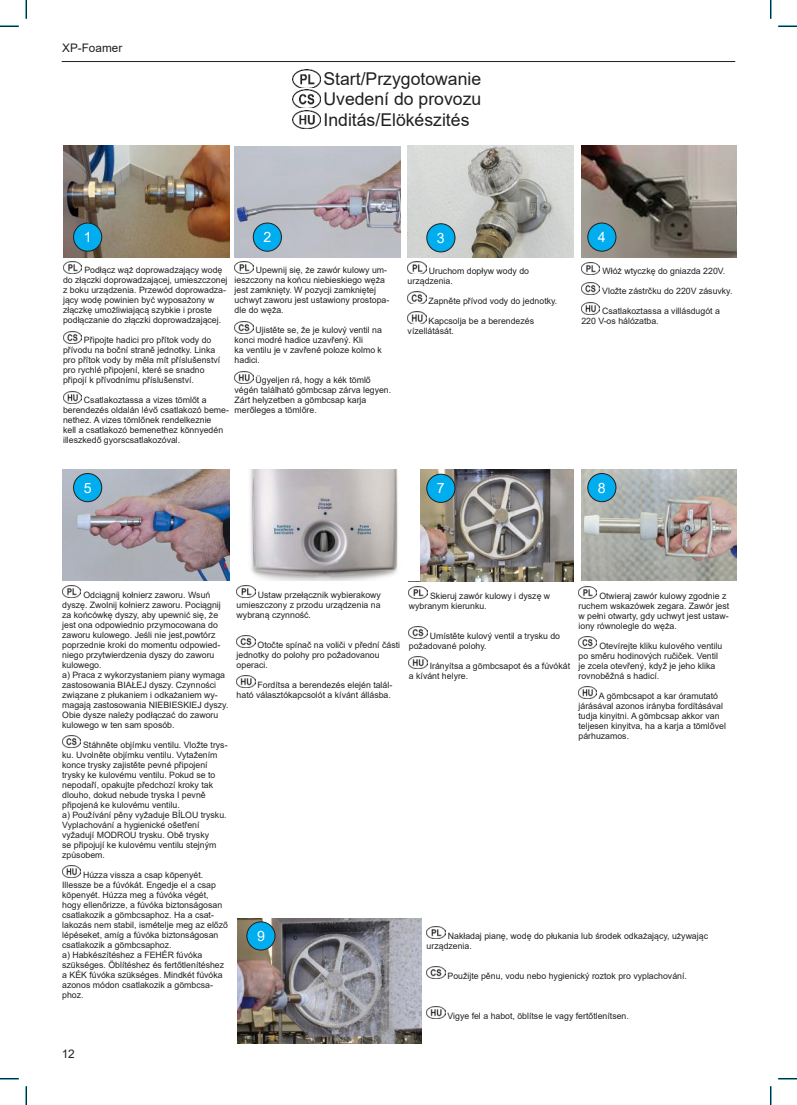
<style>
.page{position:relative;width:797px;height:1105px;background:#fff}
.page>*{position:absolute;margin:0;border:0;box-sizing:border-box;transform-origin:0 0}
.t1{font:17.62px/20.2px "Arial";color:#221f1f;text-align:justify}
.t2{font:14.25px "Arial";color:#fff}
.t3{font:11.88px "Arial";color:#221f1f}
.t4{font:11.75px "Arial";color:#221f1f}
.t5{font:8.75px/10px "Arial";color:#221f1f}
</style>
<div class="page">
<hr style="left:62px;top:61px;width:673px;height:1px;background:#221f1f">
<img style="left:63px;top:146px;width:166px;height:111px">
<img style="left:407px;top:146px;width:166px;height:112px">
<img style="left:292px;top:70px;width:28px;height:18px">
<img style="left:292px;top:90px;width:28px;height:18px">
<img style="left:292px;top:110px;width:28px;height:18px">
<img style="left:581px;top:146px;width:155px;height:111px">
<div style="left:74px;top:223px;width:28px;height:28px;background:#00adef;border-radius:50%"></div>
<div style="left:73px;top:223px;width:29px;height:28px;border:1px solid #221f1f;border-radius:50%"></div>
<img style="left:235px;top:147px;width:165px;height:110px">
<div style="left:253px;top:223px;width:28px;height:28px;background:#00adef;border-radius:50%"></div>
<div style="left:253px;top:223px;width:28px;height:28px;border:1px solid #221f1f;border-radius:50%"></div>
<div style="left:427px;top:224px;width:28px;height:28px;background:#00adef;border-radius:50%"></div>
<div style="left:426px;top:224px;width:29px;height:28px;border:1px solid #221f1f;border-radius:50%"></div>
<div style="left:587px;top:223px;width:29px;height:28px;background:#00adef;border-radius:50%"></div>
<div style="left:587px;top:223px;width:29px;height:28px;border:1px solid #221f1f;border-radius:50%"></div>
<img style="left:581px;top:262px;width:18px;height:12px">
<img style="left:581px;top:282px;width:18px;height:12px">
<img style="left:581px;top:302px;width:18px;height:12px">
<img style="left:63px;top:469px;width:166px;height:112px">
<img style="left:63px;top:261px;width:19px;height:12px">
<img style="left:63px;top:331px;width:19px;height:12px">
<img style="left:63px;top:391px;width:19px;height:12px">
<img style="left:420px;top:469px;width:153px;height:112px">
<img style="left:581px;top:469px;width:155px;height:112px">
<img style="left:237px;top:918px;width:185px;height:125px">
<div style="left:74px;top:473px;width:28px;height:29px;background:#00adef;border-radius:50%"></div>
<div style="left:73px;top:473px;width:29px;height:29px;border:1px solid #221f1f;border-radius:50%"></div>
<div style="left:427px;top:474px;width:28px;height:28px;background:#00adef;border-radius:50%"></div>
<div style="left:426px;top:474px;width:29px;height:28px;border:1px solid #221f1f;border-radius:50%"></div>
<div style="left:587px;top:473px;width:29px;height:29px;background:#00adef;border-radius:50%"></div>
<div style="left:587px;top:473px;width:29px;height:29px;border:1px solid #221f1f;border-radius:50%"></div>
<div style="left:247px;top:922px;width:28px;height:28px;background:#00adef;border-radius:50%"></div>
<div style="left:247px;top:922px;width:28px;height:28px;border:1px solid #221f1f;border-radius:50%"></div>
<img style="left:234px;top:261px;width:19px;height:12px">
<img style="left:234px;top:321px;width:19px;height:12px">
<img style="left:234px;top:371px;width:19px;height:12px">
<img style="left:407px;top:262px;width:19px;height:12px">
<img style="left:407px;top:292px;width:19px;height:12px">
<img style="left:407px;top:312px;width:19px;height:12px">
<img style="left:62px;top:586px;width:19px;height:12px">
<img style="left:62px;top:736px;width:19px;height:12px">
<img style="left:62px;top:866px;width:19px;height:12px">
<img style="left:237px;top:586px;width:18px;height:12px">
<img style="left:237px;top:636px;width:18px;height:12px">
<img style="left:237px;top:676px;width:18px;height:12px">
<img style="left:409px;top:586px;width:18px;height:13px">
<img style="left:409px;top:626px;width:18px;height:13px">
<img style="left:409px;top:656px;width:18px;height:13px">
<img style="left:578px;top:586px;width:19px;height:13px">
<img style="left:578px;top:636px;width:19px;height:13px">
<img style="left:578px;top:686px;width:19px;height:13px">
<img style="left:426px;top:927px;width:19px;height:12px">
<img style="left:426px;top:967px;width:19px;height:12px">
<img style="left:426px;top:1007px;width:19px;height:12px">
<img style="left:250px;top:469px;width:148px;height:112px">
<svg style="left:0;top:25px;width:19px;height:2px"></svg>
<svg style="left:778px;top:25px;width:19px;height:2px"></svg>
<svg style="left:0;top:1078px;width:19px;height:1px"></svg>
<svg style="left:778px;top:1078px;width:19px;height:1px"></svg>
<svg style="left:25px;top:0;width:2px;height:19px"></svg>
<svg style="left:25px;top:1086px;width:2px;height:19px"></svg>
<svg style="left:770px;top:0;width:1px;height:19px"></svg>
<svg style="left:770px;top:1086px;width:1px;height:19px"></svg>
<h3 class="t4" style="left:62px;top:41px;width:62px">XP-Foamer</h3>
<h1 class="t1" style="left:323px;top:70px;width:159px">Start/Przygotowanie Uvedení do provozu Inditás/Elökészités</h1>
<h2 class="t2" style="left:84px;top:232px;width:9px">1</h2>
<h2 class="t2" style="left:263px;top:232px;width:9px">2</h2>
<h2 class="t2" style="left:437px;top:232px;width:9px">3</h2>
<h2 class="t2" style="left:598px;top:232px;width:9px">4</h2>
<p class="t5" style="left:602px;top:266px;width:124px">Włóż wtyczkę do gniazda 220V.</p>
<p class="t5" style="left:602px;top:286px;width:132px">Vložte zástrčku do 220V zásuvky.</p>
<p class="t5" style="left:581px;top:306px;width:140px;text-indent:21px">Csatlakoztassa a villásdugót a<br>220 V-os hálózatba.</p>
<p class="t5" style="left:63px;top:265px;width:166px;text-indent:21px">Podłącz wąż doprowadzający wodę do złączki doprowadzającej, umieszczonej z boku urządzenia. Przewód doprowadza&shy;jący wodę powinien być wyposażony w złączkę umożliwiającą szybkie i proste podłączanie do złączki doprowadzającej.</p>
<p class="t5" style="left:63px;top:335px;width:159px;text-indent:21px">Připojte hadici pro přítok vody do přívodu na boční straně jednotky. Linka pro přítok vody by měla mít příslušenství pro rychlé připojení, které se snadno připojí k přívodnímu příslušenství.</p>
<p class="t5" style="left:63px;top:395px;width:167px;text-indent:21px">Csatlakoztassa a vizes tömlőt a berendezés oldalán lévő csatlakozó beme&shy;nethez. A vizes tömlőnek rendelkeznie<br>kell a csatlakozó bemenethez könnyedén illeszkedő gyorscsatlakozóval.</p>
<h2 class="t2" style="left:84px;top:482px;width:9px">5</h2>
<h2 class="t2" style="left:437px;top:483px;width:9px">7</h2>
<h2 class="t2" style="left:598px;top:482px;width:9px">8</h2>
<p class="t5" style="left:234px;top:265px;width:156px;text-indent:21px">Upewnij się, że zawór kulowy um&shy;ieszczony na końcu niebieskiego węża jest zamknięty. W pozycji zamkniętej uchwyt zaworu jest ustawiony prostopa&shy;dle do węża.</p>
<p class="t5" style="left:234px;top:325px;width:149px;text-indent:21px">Ujistěte se, že je kulový ventil na konci modré hadice uzavřený. Kli<br>ka ventilu je v zavřené poloze kolmo k hadici.</p>
<p class="t5" style="left:234px;top:375px;width:158px;text-indent:21px">Ügyeljen rá, hogy a kék tömlő végén található gömbcsap zárva legyen.<br>Zárt helyzetben a gömbcsap karja merőleges a tömlőre.</p>
<p class="t5" style="left:407px;top:266px;width:123px;text-indent:21px">Uruchom dopływ wody do urządzenia.</p>
<p class="t5" style="left:428px;top:296px;width:130px">Zapněte přívod vody do jednotky.</p>
<p class="t5" style="left:407px;top:317px;width:128px;text-indent:21px">Kapcsolja be a berendezés vízellátását.</p>
<p class="t5" style="left:62px;top:589px;width:168px;text-indent:21px">Odciągnij kołnierz zaworu. Wsuń dyszę. Zwolnij kołnierz zaworu. Pociągnij za końcówkę dyszy, aby upewnić się, że jest ona odpowiednio przymocowana do zaworu kulowego. Jeśli nie jest,powtórz poprzednie kroki do momentu odpowied&shy;niego przytwierdzenia dyszy do zaworu kulowego.<br>a) Praca z wykorzystaniem piany wymaga zastosowania BIAŁEJ dyszy. Czynności związane z płukaniem i odkażaniem wy&shy;magają zastosowania NIEBIESKIEJ dyszy.<br>Obie dysze należy podłączać do zaworu kulowego w ten sam sposób.</p>
<p class="t5" style="left:62px;top:739px;width:167px;text-indent:21px">Stáhněte objímku ventilu. Vložte trys&shy;ku. Uvolněte objímku ventilu. Vytažením konce trysky zajistěte pevné připojení trysky ke kulovému ventilu. Pokud se to nepodaří, opakujte předchozí kroky tak dlouho, dokud nebude tryska I pevně připojená ke kulovému ventilu.<br>a) Používání pěny vyžaduje BÍLOU trysku.<br>Vyplachování a hygienické ošetření vyžadují MODROU trysku. Obě trysky<br>se připojují ke kulovému ventilu stejným způsobem.</p>
<p class="t5" style="left:62px;top:870px;width:167px;text-indent:21px">Húzza vissza a csap köpenyét.<br>Illessze be a fúvókát. Engedje el a csap köpenyét. Húzza meg a fúvóka végét, hogy ellenőrizze, a fúvóka biztonságosan csatlakozik a gömbcsaphoz. Ha a csat&shy;lakozás nem stabil, ismételje meg az előző lépéseket, amíg a fúvóka biztonságosan csatlakozik a gömbcsaphoz.<br>a) Habkészítéshez a FEHÉR fúvóka szükséges. Öblítéshez és fertőtlenítéshez a KÉK fúvóka szükséges. Mindkét fúvóka azonos módon csatlakozik a gömbcsa&shy;phoz.</p>
<p class="t5" style="left:237px;top:589px;width:146px;text-align:justify;text-indent:21px">Ustaw przełącznik wybierakowy umieszczony z przodu urządzenia na wybraną czynność.</p>
<p class="t5" style="left:237px;top:639px;width:165px;text-indent:21px">Otočte spínač na voliči v přední části jednotky do polohy pro požadovanou operaci.</p>
<p class="t5" style="left:237px;top:679px;width:157px;text-align:right">Fordítsa a berendezés elején talál-<br>ható választókapcsolót a kívánt állásba.</p>
<h2 class="t2" style="left:257px;top:930px;width:9px">9</h2>
<p class="t5" style="left:409px;top:590px;width:143px;text-indent:21px">Skieruj zawór kulowy i dyszę w wybranym kierunku.</p>
<p class="t5" style="left:409px;top:630px;width:153px;text-indent:21px">Umístěte kulový ventil a trysku do požadované polohy.</p>
<p class="t5" style="left:409px;top:660px;width:163px;text-indent:21px">Irányítsa a gömbcsapot és a fúvókát a kívánt helyre.</p>
<p class="t5" style="left:578px;top:590px;width:152px;text-indent:21px">Otwieraj zawór kulowy zgodnie z ruchem wskazówek zegara. Zawór jest w pełni otwarty, gdy uchwyt jest ustaw&shy;iony równolegle do węża.</p>
<p class="t5" style="left:578px;top:640px;width:145px;text-indent:21px">Otevírejte kliku kulového ventilu po směru hodinových ručiček. Ventil je zcela otevřený, když je jeho klika rovnoběžná s hadicí.</p>
<p class="t5" style="left:578px;top:690px;width:149px;text-indent:20px">A gömbcsapot a kar óramutató járásával azonos irányba fordításával tudja kinyitni. A gömbcsap akkor van teljesen kinyitva, ha a karja a tömlővel párhuzamos.</p>
<p class="t5" style="left:426px;top:930px;width:283px;text-indent:21px">Nakładaj pianę, wodę do płukania lub środek odkażający, używając urządzenia.</p>
<p class="t5" style="left:447px;top:970px;width:241px">Použijte pěnu, vodu nebo hygienický roztok pro vyplachování.</p>
<p class="t5" style="left:447px;top:1010px;width:183px">Vigye fel a habot, öblítse le vagy fertőtlenítsen.</p>
<h3 class="t3" style="left:62px;top:1049px;width:15px">12</h3>
</div>
